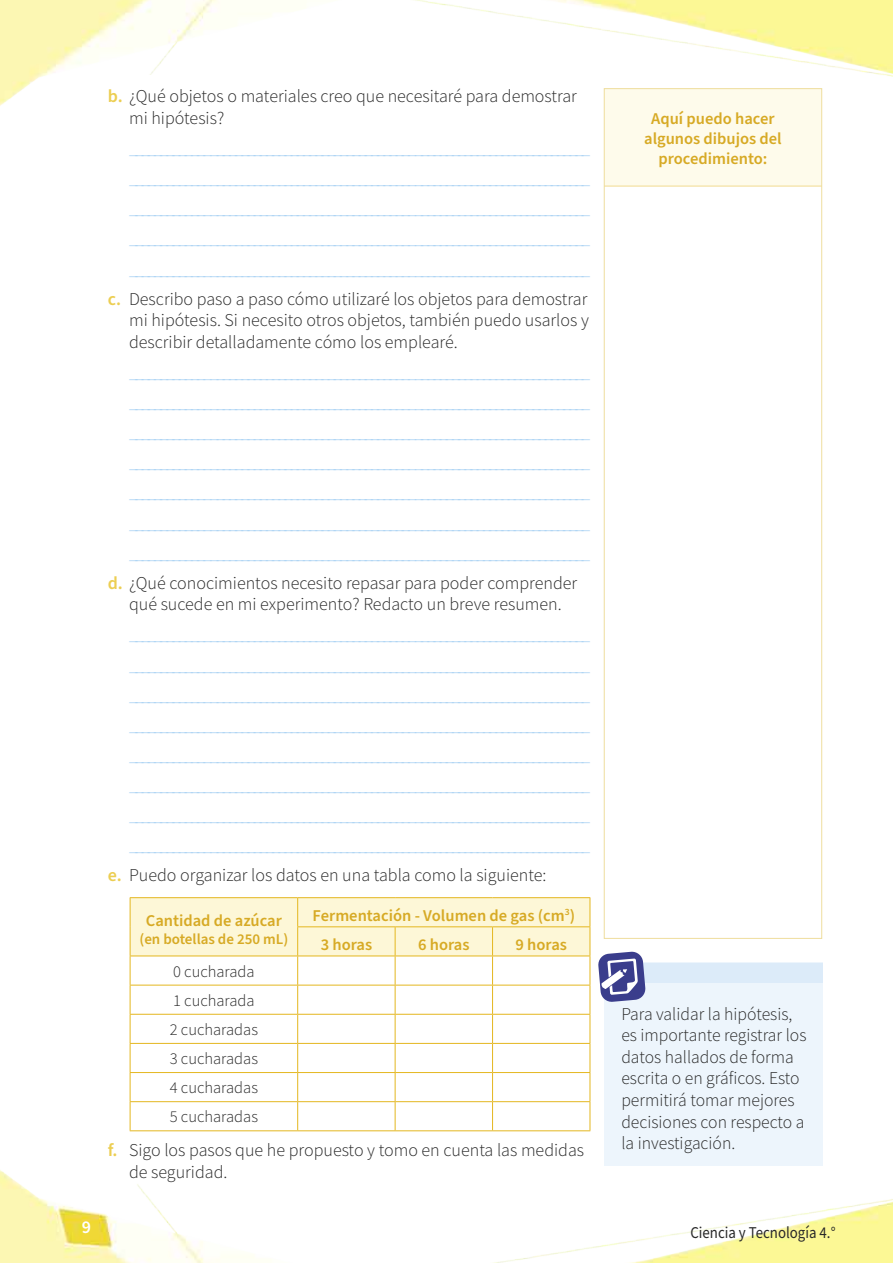
<style>
.page{position:relative;width:893px;height:1263px;background:#fff}
.page>*{position:absolute;margin:0;border:0;box-sizing:border-box;transform-origin:0 0}
.t1{font:300 18px/30.2px "Source Sans Pro";color:#a2cef2;text-align:right}
.t2{font:300 18px/21.6px "Source Sans Pro";color:#292929}
.t3{font:600 18px "Source Sans Pro";color:#fff}
.t4{font:600 16.5px/19.8px "Source Sans Pro";color:#d7aa25}
.t5{font:300 16.5px/29.1px "Source Sans Pro";color:#292929}
.t6{font:16.5px "Source Sans Pro";color:#292929;scale:.9 1}
.t7{font:600 15px "Source Sans Pro";color:#d7aa25}
.s1{font-weight:600;color:#ecce52}
.s2{color:#292929}
</style>
<div class="page">
<img style="left:0;top:0;width:893px;height:1263px">
<div style="left:125px;top:75px;width:32px;height:31px;background:#fff"></div>
<hr style="left:130px;top:897px;width:168px;height:1px;background:#e4b720">
<hr style="left:298px;top:897px;width:97px;height:1px;background:#e4b720">
<hr style="left:395px;top:897px;width:98px;height:1px;background:#e4b720">
<hr style="left:493px;top:897px;width:97px;height:1px;background:#e4b720">
<svg style="left:130px;top:898px;width:461px;height:232px"></svg>
<hr style="left:130px;top:1130px;width:168px;height:1px;background:#e4b720">
<hr style="left:298px;top:1130px;width:97px;height:1px;background:#e4b720">
<hr style="left:395px;top:1130px;width:98px;height:1px;background:#e4b720">
<hr style="left:493px;top:1130px;width:97px;height:1px;background:#e4b720">
<div style="left:604px;top:89px;width:218px;height:849px;background:#fff"></div>
<div style="left:606px;top:90px;width:214px;height:96px;background:#fefbeb"></div>
<div style="left:604px;top:963px;width:218px;height:202px;background:#edf5fc"></div>
<div style="left:604px;top:963px;width:218px;height:20px;background:#dcebf9"></div>
<svg style="left:598px;top:951px;width:48px;height:51px"></svg>
<p class="t2" style="left:129px;top:86px;width:449px;text-indent:-21px"><span class="s1">b.</span> ¿Qué objetos o materiales creo que necesitaré para demostrar mi hipótesis?</p>
<p class="t1" style="left:108px;top:133px;width:484px">_____________ _________________________________ ____________________________ _____________ _________________________________ ____________________________ _____________ _________________________________ ____________________________ _____________ _________________________________ ____________________________ _____________ _________________________________ ____________________________<br><span class="s1">c.</span> <span class="s2">Describo paso a paso cómo utilizaré los objetos para demostrar</span></p>
<p class="t2" style="left:129px;top:310px;width:461px">mi hipótesis. Si necesito otros objetos, también puedo usarlos y describir detalladamente cómo los emplearé.</p>
<p class="t1" style="left:129px;top:357px;width:463px">_____________ _________________________________ ____________________________</p>
<p class="t1" style="left:129px;top:387px;width:463px">_____________ _________________________________ ____________________________</p>
<p class="t1" style="left:129px;top:417px;width:463px">_____________ _________________________________ ____________________________</p>
<p class="t1" style="left:129px;top:447px;width:463px">_____________ _________________________________ ____________________________</p>
<p class="t1" style="left:129px;top:477px;width:463px">_____________ _________________________________ ____________________________</p>
<p class="t1" style="left:129px;top:507px;width:463px">_____________ _________________________________ ____________________________</p>
<p class="t1" style="left:129px;top:538px;width:463px">_____________ _________________________________ ____________________________</p>
<p class="t2" style="left:108px;top:572px;width:471px"><span class="s1">d.</span> ¿Qué conocimientos necesito repasar para poder comprender</p>
<p class="t2" style="left:129px;top:594px;width:434px">qué sucede en mi experimento? Redacto un breve resumen.</p>
<p class="t1" style="left:129px;top:619px;width:463px">_____________ _________________________________ ____________________________</p>
<p class="t1" style="left:129px;top:649px;width:463px">_____________ _________________________________ ____________________________</p>
<p class="t1" style="left:129px;top:680px;width:463px">_____________ _________________________________ ____________________________</p>
<p class="t1" style="left:129px;top:710px;width:463px">_____________ _________________________________ ____________________________</p>
<p class="t1" style="left:129px;top:740px;width:463px">_____________ _________________________________ ____________________________</p>
<p class="t1" style="left:129px;top:770px;width:463px">_____________ _________________________________ ____________________________</p>
<p class="t1" style="left:129px;top:800px;width:463px">_____________ _________________________________ ____________________________</p>
<p class="t1" style="left:129px;top:830px;width:463px">_____________ _________________________________ ____________________________</p>
<p class="t2" style="left:108px;top:864px;width:440px"><span class="s1">e.</span> Puedo organizar los datos en una tabla como la siguiente:</p>
<p class="t4" style="left:146px;top:911px;width:138px">Cantidad de azúcar</p>
<p class="t7" style="left:139px;top:929px;width:150px">(en botellas de 250 mL)</p>
<p class="t5" style="left:170px;top:957px;width:90px">0 cucharada<br>1 cucharada<br>2 cucharadas<br>3 cucharadas<br>4 cucharadas<br>5 cucharadas</p>
<p class="t4" style="left:321px;top:901px;width:256px;line-height:29.1px;text-indent:-8px">Fermentación - Volumen de gas (cm<sup>3</sup>)<br>3 horas</p>
<p class="t4" style="left:418px;top:935px;width:53px">6 horas</p>
<p class="t4" style="left:515px;top:935px;width:53px">9 horas</p>
<p class="t2" style="left:129px;top:1139px;width:457px;text-indent:-21px"><span class="s1">f.</span> Sigo los pasos que he propuesto y tomo en cuenta las medidas de seguridad.</p>
<p class="t4" style="left:644px;top:109px;width:139px;text-align:center">Aquí puedo hacer algunos dibujos del procedimiento:</p>
<p class="t2" style="left:621px;top:1003px;width:187px">Para validar la hipótesis, es importante registrar los datos hallados de forma escrita o en gráficos. Esto permitirá tomar mejores decisiones con respecto a la investigación.</p>
<p class="t3" style="left:82px;top:1214px;width:11px">9</p>
<p class="t6" style="left:690px;top:1222px;width:163px">Ciencia y Tecnología 4.°</p>
</div>
